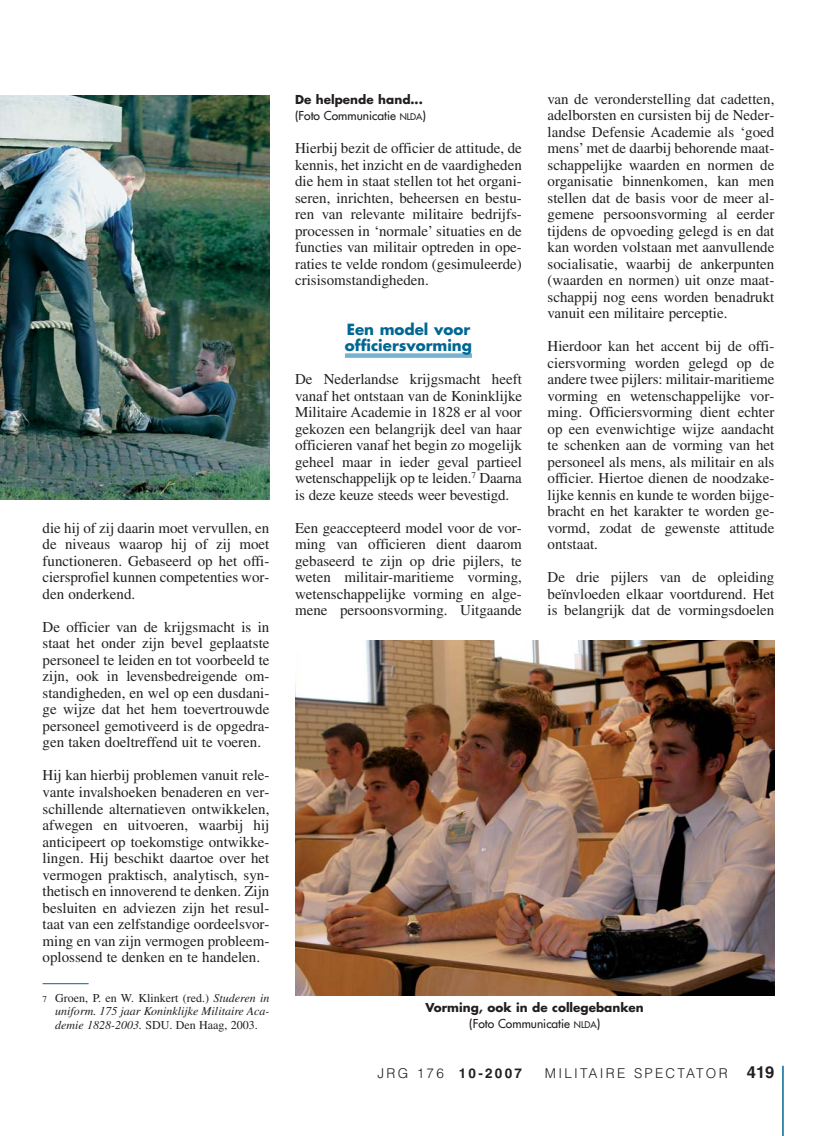
<style>
.page{position:relative;width:817px;height:1136px;background:#fff}
.page>*{position:absolute;margin:0;border:0;box-sizing:border-box;transform-origin:0 0}
.t1{font:15px/16.5px "Times";color:#231f20;text-align:justify}
.t2{font:700 15px/16.5px "Futura";color:#006792}
.t3{font:300 13.5px "Helvetica";letter-spacing:.165em;color:#231f20}
.t4{font:700 13.5px "Helvetica";letter-spacing:.165em;color:#231f20}
.t5{font:italic 12px/13.5px "Times";color:#231f20;text-align:justify}
.t6{font:700 12px/16.5px "Futura";color:#231f20;text-align:center}
.t7{font:12px/16.5px "Futura";color:#231f20}
.s1{font-style:normal;font-size:9px}
.s2{font-style:normal}
.s3{font-weight:700}
.s4{font-size:9px}
.s5{font-weight:400}
.s6{font-weight:400;font-size:9px}
.s7{font-weight:300}
.s8{font-weight:700;font-size:16.5px}
</style>
<div class="page">
<hr style="left:782px;top:1065px;width:1px;height:70px;background:#006792">
<div style="left:345px;top:353px;width:127px;height:5px;background:#79b2ce"></div>
<hr style="left:43px;top:983px;width:46px;height:1px;background:#006792">
<img style="left:0;top:96px;width:269px;height:403px">
<img style="left:295px;top:640px;width:479px;height:354px">
<p class="t1" style="left:43px;top:521px;width:228px">die hij of zij daarin moet vervullen, en de niveaus waarop hij of zij moet functioneren. Gebaseerd op het offi&shy;ciersprofiel kunnen competenties wor&shy;den onderkend.</p>
<p class="t1" style="left:43px;top:620px;width:228px">De officier van de krijgsmacht is in staat het onder zijn bevel geplaatste personeel te leiden en tot voorbeeld te zijn, ook in levensbedreigende om&shy;standigheden, en wel op een dusdani&shy;ge wijze dat het hem toevertrouwde personeel gemotiveerd is de opgedra&shy;gen taken doeltreffend uit te voeren.</p>
<p class="t1" style="left:43px;top:768px;width:228px">Hij kan hierbij problemen vanuit rele&shy;vante invalshoeken benaderen en ver&shy;schillende alternatieven ontwikkelen, afwegen en uitvoeren, waarbij hij anticipeert op toekomstige ontwikke&shy;lingen. Hij beschikt daartoe over het vermogen praktisch, analytisch, syn&shy;thetisch en innoverend te denken. Zijn besluiten en adviezen zijn het resul&shy;taat van een zelfstandige oordeelsvor&shy;ming en van zijn vermogen probleem&shy;oplossend te denken en te handelen.</p>
<p class="t5" style="left:55px;top:991px;width:216px;text-indent:-13px"><span class="s1">7</span> <span class="s2">Groen, P. en W. Klinkert (red.)</span> Studeren in uniform. 175 jaar Koninklijke Militaire Aca&shy;demie 1828-2003. <span class="s2">SDU. Den Haag, 2003.</span></p>
<p class="t7" style="left:295px;top:92px;width:133px"><span class="s3">De helpende hand... </span>(Foto Communicatie <span class="s4">NLDA</span>)</p>
<p class="t1" style="left:295px;top:141px;width:228px">Hierbij bezit de officier de attitude, de kennis, het inzicht en de vaardigheden die hem in staat stellen tot het organi&shy;seren, inrichten, beheersen en bestu&shy;ren van relevante militaire bedrijfs&shy;processen in ‘normale’ situaties en de functies van militair optreden in ope&shy;raties te velde rondom (gesimuleerde) crisisomstandigheden.</p>
<p class="t2" style="left:345px;top:322px;width:128px">Een model voor officiersvorming</p>
<p class="t1" style="left:295px;top:372px;width:228px">De Nederlandse krijgsmacht heeft vanaf het ontstaan van de Koninklijke Militaire Academie in 1828 er al voor gekozen een belangrijk deel van haar officieren vanaf het begin zo mogelijk geheel maar in ieder geval partieel wetenschappelijk op te leiden.<sup>7</sup> Daarna is deze keuze steeds weer bevestigd.</p>
<p class="t1" style="left:295px;top:521px;width:228px">Een geaccepteerd model voor de vor&shy;ming van officieren dient daarom gebaseerd te zijn op drie pijlers, te weten militair-maritieme vorming, wetenschappelijke vorming en alge&shy;mene persoonsvorming. Uitgaande</p>
<p class="t1" style="left:547px;top:92px;width:228px">van de veronderstelling dat cadetten, adelborsten en cursisten bij de Neder&shy;landse Defensie Academie als ‘goed mens’ met de daarbij behorende maat&shy;schappelijke waarden en normen de organisatie binnenkomen, kan men stellen dat de basis voor de meer al&shy;gemene persoonsvorming al eerder tijdens de opvoeding gelegd is en dat kan worden volstaan met aanvullende socialisatie, waarbij de ankerpunten (waarden en normen) uit onze maat&shy;schappij nog eens worden benadrukt vanuit een militaire perceptie.</p>
<p class="t1" style="left:547px;top:339px;width:228px">Hierdoor kan het accent bij de offi&shy;ciersvorming worden gelegd op de andere twee pijlers: militair-maritieme vorming en wetenschappelijke vor&shy;ming. Officiersvorming dient echter op een evenwichtige wijze aandacht te schenken aan de vorming van het personeel als mens, als militair en als officier. Hiertoe dienen de noodzake&shy;lijke kennis en kunde te worden bijge&shy;bracht en het karakter te worden ge&shy;vormd, zodat de gewenste attitude ontstaat.</p>
<p class="t1" style="left:547px;top:570px;width:228px">De drie pijlers van de opleiding beïnvloeden elkaar voortdurend. Het is belangrijk dat de vormingsdoelen</p>
<p class="t6" style="left:425px;top:999px;width:220px">Vorming, ook in de collegebanken <span class="s5">(Foto Communicatie</span> <span class="s6">NLDA</span><span class="s5">)</span></p>
<p class="t4" style="left:377px;top:1067px;width:146px"><span class="s7">JRG 176</span> 10-2007</p>
<p class="t3" style="left:544px;top:1067px;width:231px">MILITAIRE SPECTATOR <span class="s8">419</span></p>
</div>
